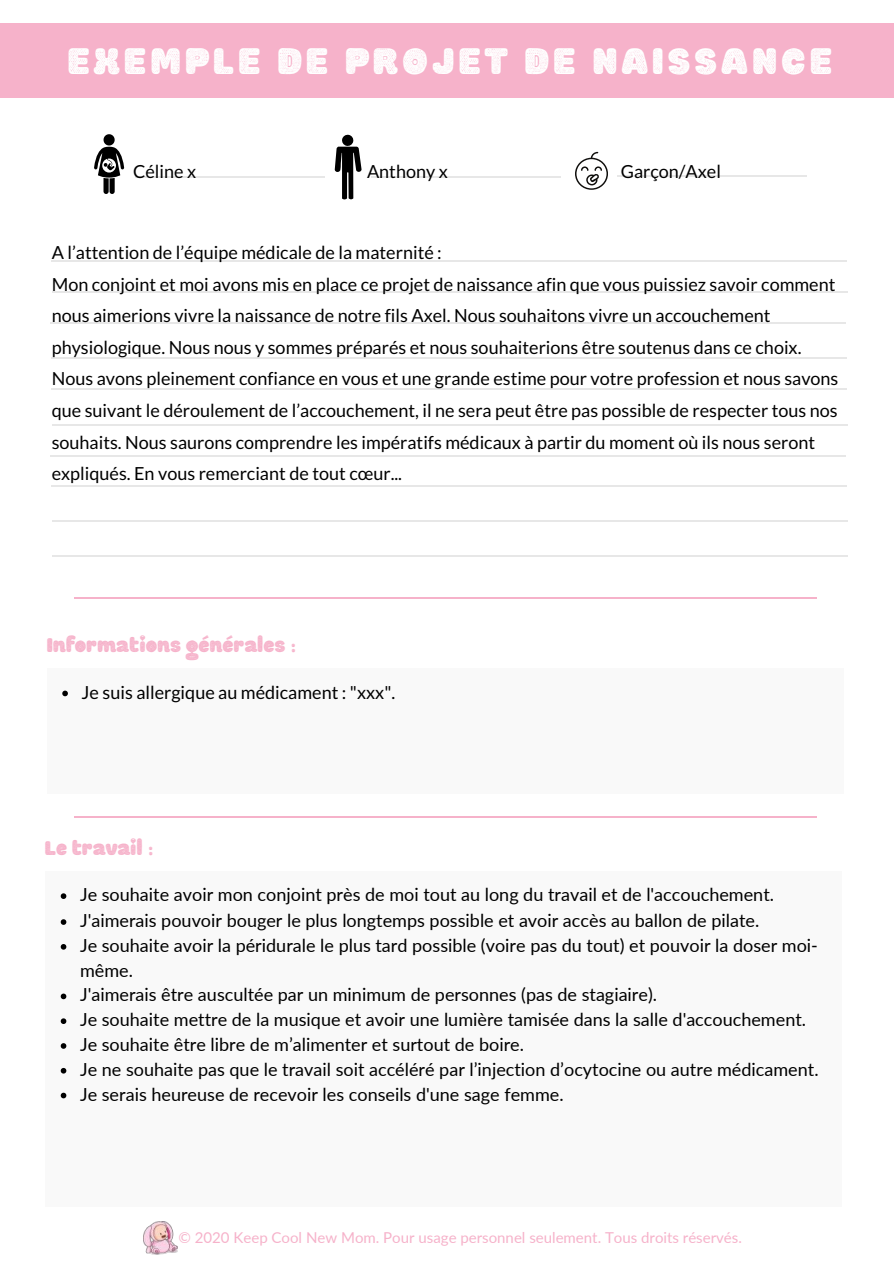
<style>
.page{position:relative;width:894px;height:1264px;background:#fff}
.page>*{position:absolute;margin:0;border:0;box-sizing:border-box;transform-origin:0 0}
.t1{font:42px "Aliengo";letter-spacing:.1em;color:#fff}
.t2{font:22.5px "Aliengo";color:#f6b2ca}
.t3{font:18px/24.9px "Lato";color:#000}
.t4{font:15px "Lato";color:#f6b2ca}
</style>
<div class="page">
<div style="left:45px;top:870px;width:796px;height:336px;background:#f9f9f9"></div>
<img style="left:143px;top:1221px;width:34px;height:33px">
<div style="left:0;top:24px;width:893px;height:74px;background:#f6b2ca"></div>
<hr style="left:135px;top:176px;width:189px;height:2px;background:#e7e7e7">
<svg style="left:94px;top:134px;width:30px;height:60px"></svg>
<svg style="left:334px;top:134px;width:27px;height:65px"></svg>
<svg style="left:575px;top:152px;width:32px;height:38px"></svg>
<hr style="left:371px;top:176px;width:190px;height:2px;background:#e7e7e7">
<hr style="left:616px;top:175px;width:190px;height:1px;background:#e7e7e7">
<hr style="left:52px;top:261px;width:795px;height:1px;background:#e7e7e7">
<hr style="left:52px;top:292px;width:795px;height:1px;background:#e7e7e7">
<svg style="left:61px;top:893px;width:5px;height:6px"></svg>
<svg style="left:61px;top:919px;width:5px;height:5px"></svg>
<svg style="left:61px;top:944px;width:5px;height:5px"></svg>
<svg style="left:61px;top:993px;width:5px;height:6px"></svg>
<svg style="left:61px;top:1018px;width:5px;height:6px"></svg>
<svg style="left:61px;top:1043px;width:5px;height:5px"></svg>
<svg style="left:61px;top:1067px;width:5px;height:6px"></svg>
<svg style="left:61px;top:1092px;width:5px;height:6px"></svg>
<hr style="left:75px;top:597px;width:742px;height:2px;background:#f6b2ca">
<hr style="left:51px;top:323px;width:794px;height:1px;background:#e7e7e7">
<hr style="left:51px;top:358px;width:795px;height:1px;background:#e7e7e7">
<hr style="left:52px;top:389px;width:795px;height:1px;background:#e7e7e7">
<hr style="left:52px;top:424px;width:795px;height:1px;background:#e7e7e7">
<hr style="left:51px;top:455px;width:794px;height:1px;background:#e7e7e7">
<hr style="left:51px;top:486px;width:795px;height:1px;background:#e7e7e7">
<div style="left:47px;top:668px;width:796px;height:125px;background:#f9f9f9"></div>
<hr style="left:75px;top:816px;width:742px;height:1px;background:#f6b2ca">
<svg style="left:62px;top:690px;width:6px;height:6px"></svg>
<hr style="left:52px;top:520px;width:795px;height:1px;background:#e7e7e7">
<hr style="left:52px;top:555px;width:795px;height:1px;background:#e7e7e7">
<h1 class="t1" style="left:68px;top:29px;width:765px">EXEMPLE DE PROJET DE NAISSANCE</h1>
<p class="t3" style="left:133px;top:158px;width:65px">Céline x</p>
<p class="t3" style="left:367px;top:158px;width:82px">Anthony x</p>
<p class="t3" style="left:620px;top:158px;width:102px">Garçon/Axel</p>
<p class="t3" style="left:52px;top:236px;width:788px;line-height:31.5px">A l’attention de l’équipe médicale de la maternité :<br>Mon conjoint et moi avons mis en place ce projet de naissance afin que vous puissiez savoir comment nous aimerions vivre la naissance de notre fils Axel. Nous souhaitons vivre un accouchement physiologique. Nous nous y sommes préparés et nous souhaiterions être soutenus dans ce choix.<br>Nous avons pleinement confiance en vous et une grande estime pour votre profession et nous savons que suivant le déroulement de l’accouchement, il ne sera peut être pas possible de respecter tous nos souhaits. Nous saurons comprendre les impératifs médicaux à partir du moment où ils nous seront expliqués. En vous remerciant de tout cœur...</p>
<p class="t2" style="left:47px;top:628px;width:251px">Informations générales :</p>
<p class="t3" style="left:82px;top:679px;width:315px">Je suis allergique au médicament : "xxx".</p>
<p class="t2" style="left:45px;top:830px;width:110px">Le travail :</p>
<p class="t3" style="left:80px;top:881px;width:739px">Je souhaite avoir mon conjoint près de moi tout au long du travail et de l'accouchement.<br>J'aimerais pouvoir bouger le plus longtemps possible et avoir accès au ballon de pilate.<br>Je souhaite avoir la péridurale le plus tard possible (voire pas du tout) et pouvoir la doser moi&shy;même.<br>J'aimerais être auscultée par un minimum de personnes (pas de stagiaire).<br>Je souhaite mettre de la musique et avoir une lumière tamisée dans la salle d'accouchement.<br>Je souhaite être libre de m’alimenter et surtout de boire.<br>Je ne souhaite pas que le travail soit accéléré par l’injection d’ocytocine ou autre médicament.<br>Je serais heureuse de recevoir les conseils d'une sage femme.</p>
<p class="t4" style="left:178px;top:1228px;width:564px">© 2020 Keep Cool New Mom. Pour usage personnel seulement. Tous droits réservés.</p>
</div>
